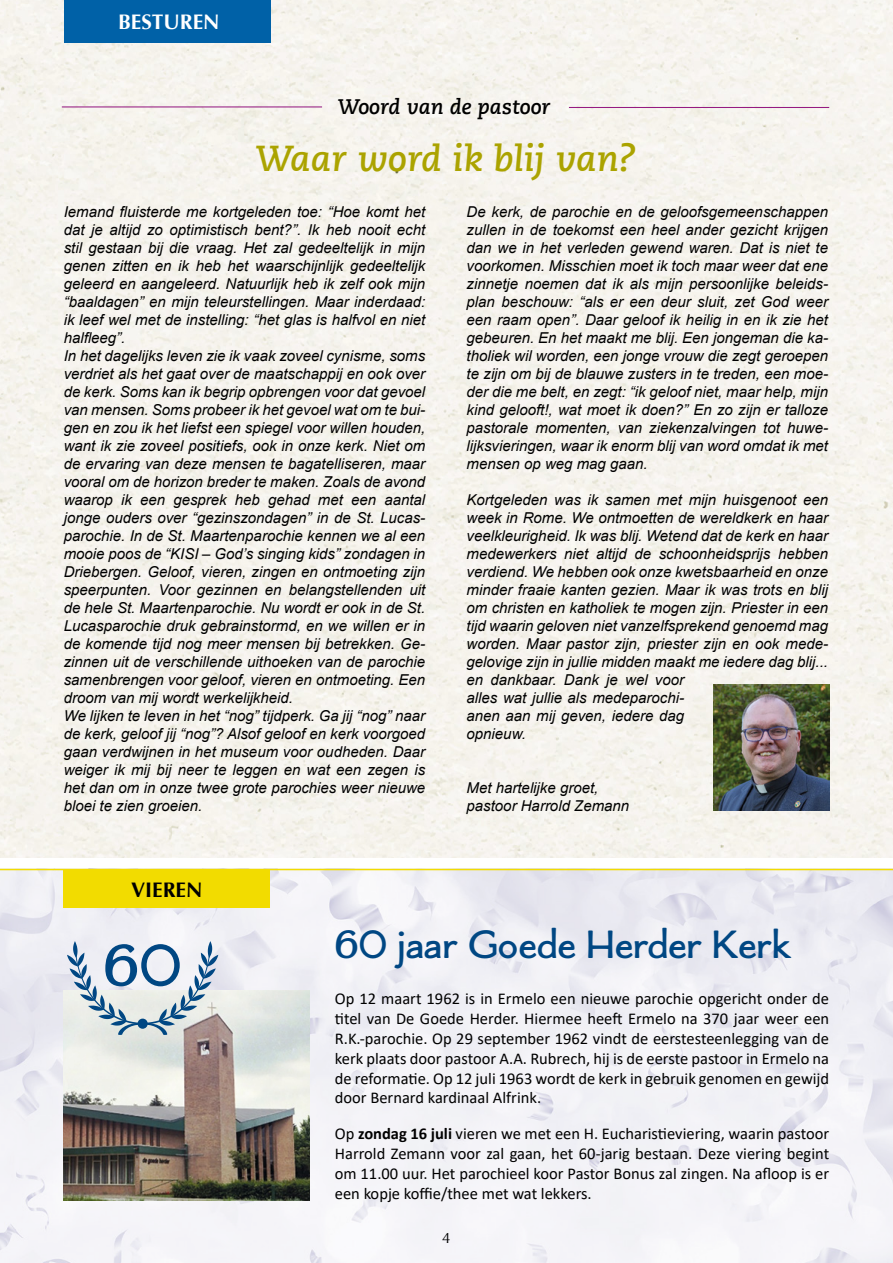
<style>
.page{position:relative;width:893px;height:1263px;background:#fff}
.page>*{position:absolute;margin:0;border:0;box-sizing:border-box;transform-origin:0 0}
.t1{font:62.4px "Boucherie Flared";color:#004783}
.t2{font:42px "Boucherie Flared";letter-spacing:-.02em;color:#004783}
.t3{font:36px "Caecilia Bold Italic Os F";color:#aba300}
.t4{font:21px "Caecilia Bold Italic Os F";color:#000}
.t5{font:700 21px "Optima";color:#fff}
.t6{font:700 21px "Optima";color:#000}
.t7{font:16.5px/19.8px "Calibri";color:#000;text-align:justify}
.t8{font:italic 15px/18px "Arial";color:#000}
.t9{font:15px "Optima";color:#000}
.s1{font-weight:700}
</style>
<div class="page">
<img style="left:0;top:870px;width:893px;height:393px">
<div style="left:0;top:0;width:893px;height:858px;background:#f6f3ee"></div>
<div style="left:65px;top:0;width:206px;height:43px;background:#0061a7"></div>
<hr style="left:62px;top:106px;width:260px;height:1px;background:#951b81">
<hr style="left:569px;top:107px;width:260px;height:1px;background:#951b81">
<img style="left:714px;top:685px;width:115px;height:125px">
<div style="left:64px;top:869px;width:206px;height:38px;background:#f2dc00"></div>
<img style="left:64px;top:991px;width:245px;height:209px">
<hr style="left:0;top:869px;width:893px;height:1px;background:#f2dc00">
<svg style="left:67px;top:941px;width:151px;height:94px"></svg>
<svg style="left:138px;top:1018px;width:10px;height:11px"></svg>
<div style="left:139px;top:1020px;width:7px;height:7px;background:#004783;border-radius:50%"></div>
<h3 class="t5" style="left:118px;top:10px;width:103px">BESTUREN</h3>
<h3 class="t4" style="left:338px;top:94px;width:214px">Woord van de pastoor</h3>
<h3 class="t3" style="left:256px;top:138px;width:382px">Waar word ik blij van?</h3>
<p class="t8" style="left:64px;top:203px;width:363px">Iemand fluisterde me kortgeleden toe: “Hoe komt het dat je altijd zo optimistisch bent?”. Ik heb nooit echt stil gestaan bij die vraag. Het zal gedeeltelijk in mijn genen zitten en ik heb het waarschijnlijk gedeeltelijk geleerd en aangeleerd. Natuurlijk heb ik zelf ook mijn “baaldagen” en mijn teleurstellingen. Maar inderdaad: ik leef wel met de instelling: “het glas is halfvol en niet halfleeg”.<br>In het dagelijks leven zie ik vaak zoveel cynisme, soms verdriet als het gaat over de maatschappij en ook over de kerk. Soms kan ik begrip opbrengen voor dat gevoel van mensen. Soms probeer ik het gevoel wat om te bui&shy;gen en zou ik het liefst een spiegel voor willen houden, want ik zie zoveel positiefs, ook in onze kerk. Niet om de ervaring van deze mensen te bagatelliseren, maar vooral om de horizon breder te maken. Zoals de avond waarop ik een gesprek heb gehad met een aantal jonge ouders over “gezinszondagen” in de St. Lucas&shy;parochie. In de St. Maartenparochie kennen we al een mooie poos de “KISI – God’s singing kids” zondagen in Driebergen. Geloof, vieren, zingen en ontmoeting zijn speerpunten. Voor gezinnen en belangstellenden uit de hele St. Maartenparochie. Nu wordt er ook in de St.<br>Lucasparochie druk gebrainstormd, en we willen er in de komende tijd nog meer mensen bij betrekken. Ge&shy;zinnen uit de verschillende uithoeken van de parochie samenbrengen voor geloof, vieren en ontmoeting. Een droom van mij wordt werkelijkheid.<br>We lijken te leven in het “nog” tijdperk. Ga jij “nog” naar de kerk, geloof jij “nog”? Alsof geloof en kerk voorgoed gaan verdwijnen in het museum voor oudheden. Daar weiger ik mij bij neer te leggen en wat een zegen is het dan om in onze twee grote parochies weer nieuwe bloei te zien groeien.</p>
<p class="t8" style="left:467px;top:203px;width:363px;text-align:justify">De kerk, de parochie en de geloofsgemeenschappen zullen in de toekomst een heel ander gezicht krijgen dan we in het verleden gewend waren. Dat is niet te voorkomen. Misschien moet ik toch maar weer dat ene zinnetje noemen dat ik als mijn persoonlijke beleids&shy;plan beschouw: “als er een deur sluit, zet God weer een raam open”. Daar geloof ik heilig in en ik zie het gebeuren. En het maakt me blij. Een jongeman die ka&shy;tholiek wil worden, een jonge vrouw die zegt geroepen te zijn om bij de blauwe zusters in te treden, een moe&shy;der die me belt, en zegt: “ik geloof niet, maar help, mijn kind gelooft!, wat moet ik doen?” En zo zijn er talloze pastorale momenten, van ziekenzalvingen tot huwe&shy;lijksvieringen, waar ik enorm blij van word omdat ik met mensen op weg mag gaan.</p>
<p class="t8" style="left:467px;top:491px;width:363px">Kortgeleden was ik samen met mijn huisgenoot een week in Rome. We ontmoetten de wereldkerk en haar veelkleurigheid. Ik was blij. Wetend dat de kerk en haar medewerkers niet altijd de schoonheidsprijs hebben verdiend. We hebben ook onze kwetsbaarheid en onze minder fraaie kanten gezien. Maar ik was trots en blij om christen en katholiek te mogen zijn. Priester in een tijd waarin geloven niet vanzelfsprekend genoemd mag worden. Maar pastor zijn, priester zijn en ook mede&shy;gelovige zijn in jullie midden maakt me iedere dag blij... en dankbaar. Dank je wel voor<br>alles wat jullie als medeparochi-<br>anen aan mij geven, iedere dag<br>opnieuw.</p>
<p class="t8" style="left:467px;top:779px;width:164px">Met hartelijke groet, pastoor Harrold Zemann</p>
<h3 class="t6" style="left:131px;top:877px;width:73px">VIEREN</h3>
<h1 class="t1" style="left:104px;top:929px;width:80px">60</h1>
<h2 class="t2" style="left:335px;top:919px;width:458px">60 jaar Goede Herder Kerk</h2>
<p class="t7" style="left:335px;top:988px;width:496px">Op 12 maart 1962 is in Ermelo een nieuwe parochie opgericht onder de titel van De Goede Herder. Hiermee heeft Ermelo na 370 jaar weer een R.K.-parochie. Op 29 september 1962 vindt de eerstesteenlegging van de kerk plaats door pastoor A.A. Rubrech, hij is de eerste pastoor in Ermelo na de reformatie. Op 12 juli 1963 wordt de kerk in gebruik genomen en gewijd door Bernard kardinaal Alfrink.</p>
<p class="t7" style="left:335px;top:1123px;width:496px">Op <span class="s1">zondag 16 juli</span> vieren we met een H. Eucharistieviering, waarin pastoor Harrold Zemann voor zal gaan, het 60-jarig bestaan. Deze viering begint om 11.00 uur. Het parochieel koor Pastor Bonus zal zingen. Na afloop is er een kopje koffie/thee met wat lekkers.</p>
<p class="t9" style="left:442px;top:1229px;width:10px">4</p>
</div>
